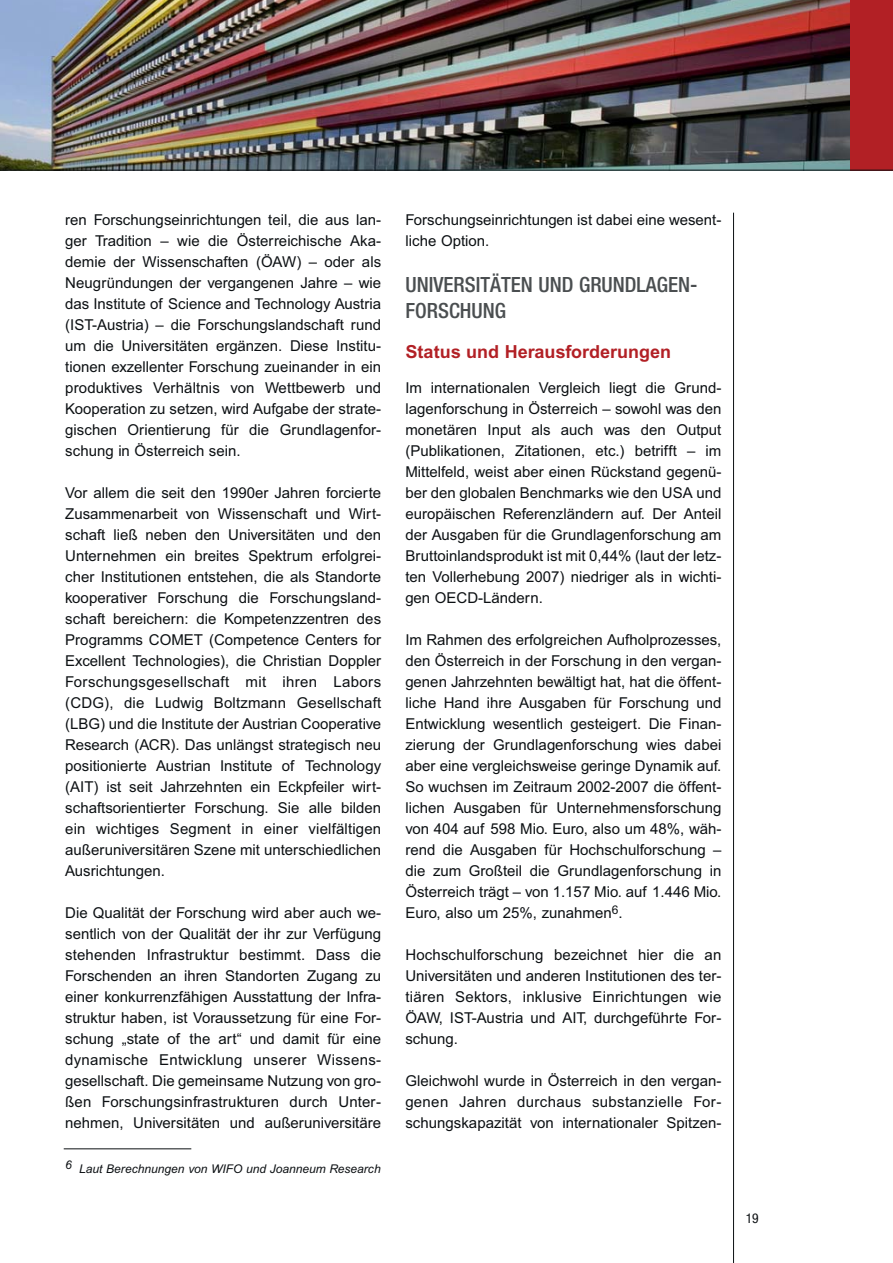
<style>
.page{position:relative;width:893px;height:1263px;background:#fff}
.page>*{position:absolute;margin:0;border:0;box-sizing:border-box;transform-origin:0 0}
.t1{font:500 condensed 21px/25.2px "Helvetica Neue";color:#4a4e50}
.t2{font:700 18px "Arial";color:#b22025}
.t3{font:15px/21px "Arial";color:#0c1013;text-align:justify}
.t4{font:condensed 13.5px "Helvetica Neue";color:#0c1013}
.t5{font:italic 12px "Arial";color:#0c1013}
</style>
<div class="page">
<img style="left:0;top:0;width:850px;height:170px">
<hr style="left:733px;top:213px;width:1px;height:1050px;background:#0c1013">
<div style="left:850px;top:0;width:43px;height:170px;background:#b22025"></div>
<hr style="left:0;top:170px;width:893px;height:1px;background:#0c1013">
<hr style="left:64px;top:1148px;width:127px;height:1px;background:#0c1013">
<p class="t3" style="left:65px;top:211px;width:317px">ren Forschungseinrichtungen teil, die aus lan&shy;ger Tradition – wie die Österreichische Aka - demie der Wissenschaften (ÖAW) – oder als Neugründungen der vergangenen Jahre – wie das Institute of Science and Technology Austria (IST-Austria) – die Forschungslandschaft rund um die Universitäten ergänzen. Diese Institu - tionen exzellenter Forschung zueinander in ein produktives Verhältnis von Wett bewerb und Kooperation zu setzen, wird Auf gabe der strate&shy;gischen Orientierung für die Grund lagen for - schung in Österreich sein.</p>
<p class="t3" style="left:65px;top:484px;width:317px">Vor allem die seit den 1990er Jahren forcierte Zusammenarbeit von Wissenschaft und Wirt - schaft ließ neben den Universitäten und den Unternehmen ein breites Spektrum erfolgrei&shy;cher Institutionen entstehen, die als Standorte kooperativer Forschung die Forschungsland - schaft bereichern: die Kompetenzzentren des Programms COMET (Competence Centers for Excellent Technologies), die Christian Doppler Forschungsgesellschaft mit ihren Labors (CDG), die Ludwig Boltzmann Gesellschaft (LBG) und die Ins titute der Austrian Cooperative Research (ACR). Das unlängst strategisch neu positionierte Austrian Institute of Tech nolo gy (AIT) ist seit Jahrzehnten ein Eckpfeiler wirt&shy;schaftsorientierter Forschung. Sie alle bilden ein wichtiges Segment in einer vielfältigen außeruniversitären Szene mit unterschiedlichen Ausrichtungen.</p>
<p class="t3" style="left:65px;top:904px;width:317px">Die Qualität der Forschung wird aber auch we - sentlich von der Qualität der ihr zur Verfügung stehenden Infrastruktur bestimmt. Dass die Forschenden an ihren Standorten Zugang zu einer konkurrenzfähigen Ausstattung der Infra - struktur haben, ist Voraussetzung für eine For - schung „state of the art“ und damit für eine dynamische Entwicklung unserer Wissens - gesellschaft. Die gemeinsame Nutzung von gro&shy;ßen Forschungsinfrastrukturen durch Unter - nehmen, Universitäten und außeruniversitäre</p>
<p class="t5" style="left:65px;top:1164px;width:317px">6 Laut Berechnungen von WIFO und Joanneum Research</p>
<p class="t3" style="left:405px;top:211px;width:317px">Forschungseinrichtungen ist dabei eine wesent&shy;liche Option.</p>
<h1 class="t1" style="left:405px;top:274px;width:294px">UNIVERSITÄTEN UND GRUNDLAGEN -<br>FORSCHUNG</h1>
<p class="t2" style="left:405px;top:345px;width:267px">Status und Herausforderungen</p>
<p class="t3" style="left:405px;top:378px;width:317px">Im internationalen Vergleich liegt die Grund - lagenforschung in Österreich – sowohl was den monetären Input als auch was den Output (Publikationen, Zitationen, etc.) betrifft – im Mittelfeld, weist aber einen Rückstand gegenü&shy;ber den globalen Benchmarks wie den USA und europäischen Referenzländern auf. Der Anteil der Ausgaben für die Grundlagenforschung am Bruttoin landsprodukt ist mit 0,44% (laut der letz&shy;ten Vollerhebung 2007) niedriger als in wichti&shy;gen OECD-Ländern.</p>
<p class="t3" style="left:405px;top:630px;width:317px">Im Rahmen des erfolgreichen Aufholprozesses, den Österreich in der Forschung in den vergan&shy;genen Jahrzehnten bewältigt hat, hat die öffent&shy;liche Hand ihre Ausgaben für Forschung und Entwicklung wesentlich gesteigert. Die Finan - zierung der Grundlagenforschung wies dabei aber eine vergleichsweise geringe Dynamik auf.<br>So wuchsen im Zeitraum 2002-2007 die öffent&shy;lichen Ausgaben für Unternehmensforschung von 404 auf 598 Mio. Euro, also um 48%, wäh&shy;rend die Ausgaben für Hochschulforschung – die zum Großteil die Grundlagenforschung in Österreich trägt – von 1.157 Mio. auf 1.446 Mio.<br>Euro, also um 25%, zunahmen<sup>6</sup>.</p>
<p class="t3" style="left:405px;top:945px;width:317px">Hoch schul forschung bezeichnet hier die an Universitäten und anderen Institutionen des ter&shy;tiären Sektors, inklusive Einrichtungen wie ÖAW, IST-Austria und AIT, durchgeführte For - schung.</p>
<p class="t3" style="left:405px;top:1071px;width:317px">Gleichwohl wurde in Österreich in den vergan&shy;genen Jahren durchaus substanzielle For - schungs kapazität von internationaler Spitzen -</p>
<p class="t4" style="left:746px;top:1213px;width:14px">19</p>
</div>
